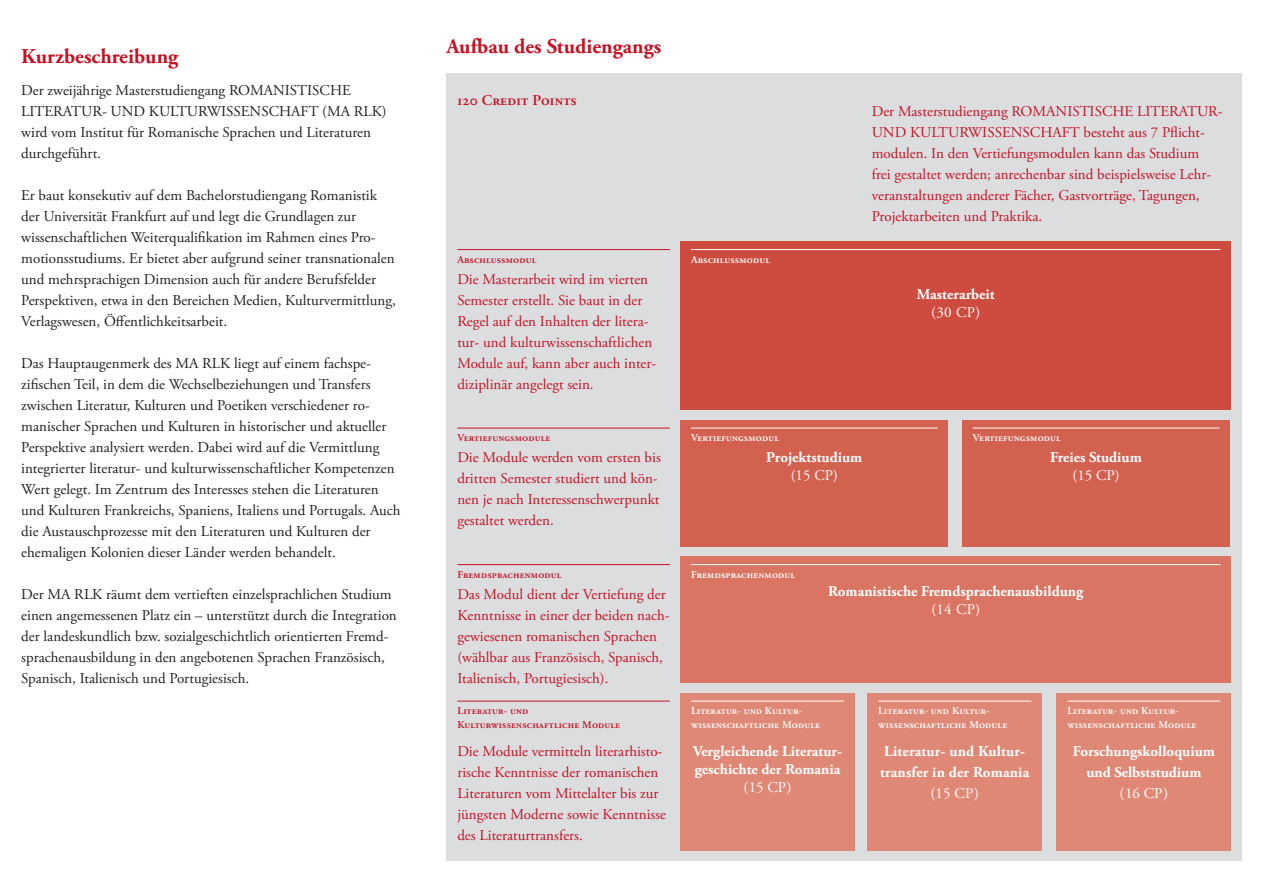
<style>
.page{position:relative;width:1263px;height:893px;background:#fff}
.page>*{position:absolute;margin:0;border:0;box-sizing:border-box;transform-origin:0 0}
.t1{font:700 21px "Adobe Garamond Pro";color:#c41324}
.t2{font:15px/21px "Adobe Garamond Pro";color:#231f20}
.t3{font:15px/21px "Adobe Garamond Pro";color:#c41324}
.t4{font:700 15px/21px "Adobe Garamond Pro";color:#fff}
.t5{font:15px "Adobe Garamond Pro";color:#fff}
.t6{font:15px "Adobe Garamond Semibold SC";letter-spacing:.01em;color:#c41324}
.t7{font:10.5px/13.5px "Adobe Garamond Semibold SC";letter-spacing:.01em;color:#fff}
.t8{font:10.5px/13.5px "Adobe Garamond Semibold SC";letter-spacing:.01em;color:#c41324}
</style>
<div class="page">
<div style="left:446px;top:74px;width:796px;height:787px;background:#dcdddf"></div>
<div style="left:680px;top:420px;width:268px;height:126px;background:#d36150"></div>
<hr style="left:691px;top:428px;width:247px;height:1px;background:#fff">
<div style="left:962px;top:420px;width:268px;height:126px;background:#d36150"></div>
<hr style="left:973px;top:428px;width:246px;height:1px;background:#fff">
<div style="left:680px;top:242px;width:551px;height:168px;background:#ce4c3f"></div>
<hr style="left:691px;top:249px;width:529px;height:1px;background:#fff">
<div style="left:680px;top:556px;width:551px;height:126px;background:#d97562"></div>
<hr style="left:691px;top:564px;width:529px;height:1px;background:#fff">
<hr style="left:457px;top:249px;width:213px;height:1px;background:#c41324">
<hr style="left:457px;top:428px;width:213px;height:1px;background:#c41324">
<hr style="left:457px;top:564px;width:213px;height:1px;background:#c41324">
<hr style="left:457px;top:701px;width:213px;height:1px;background:#c41324">
<div style="left:680px;top:693px;width:175px;height:157px;background:#df8875"></div>
<hr style="left:691px;top:701px;width:153px;height:1px;background:#fff">
<div style="left:867px;top:693px;width:175px;height:157px;background:#df8875"></div>
<hr style="left:878px;top:701px;width:153px;height:1px;background:#fff">
<div style="left:1057px;top:693px;width:174px;height:157px;background:#df8875"></div>
<hr style="left:1067px;top:701px;width:153px;height:1px;background:#fff">
<h1 class="t1" style="left:21px;top:44px;width:159px">Kurzbeschreibung</h1>
<p class="t2" style="left:21px;top:80px;width:367px">Der zweijährige Masterstudiengang ROMANISTISCHE LITERATUR- UND KULTURWISSENSCHAFT (MA RLK) wird vom Institut für Romanische Sprachen und Literaturen durchgeführt.</p>
<p class="t2" style="left:21px;top:185px;width:376px">Er baut konsekutiv auf dem Bachelorstudiengang Romanistik der Universität Frankfurt auf und legt die Grundlagen zur wissenschaftlichen Weiterqualifikation im Rahmen eines Pro&shy;motionsstudiums. Er bietet aber aufgrund seiner transnationalen und mehrsprachigen Dimension auch für andere Berufsfelder Perspektiven, etwa in den Bereichen Medien, Kulturvermittlung, Verlagswesen, Öffentlichkeitsarbeit.</p>
<p class="t2" style="left:21px;top:353px;width:381px">Das Hauptaugenmerk des MA RLK liegt auf einem fachspe&shy;zifischen Teil, in dem die Wechselbeziehungen und Transfers zwischen Literatur, Kulturen und Poetiken verschiedener ro&shy;manischer Sprachen und Kulturen in historischer und aktueller Perspektive analysiert werden. Dabei wird auf die Vermittlung integrierter literatur- und kulturwissenschaftlicher Kompetenzen Wert gelegt. Im Zentrum des Interesses stehen die Literaturen und Kulturen Frankreichs, Spaniens, Italiens und Portugals. Auch die Austauschprozesse mit den Literaturen und Kulturen der ehemaligen Kolonien dieser Länder werden behandelt.</p>
<p class="t2" style="left:21px;top:584px;width:377px">Der MA RLK räumt dem vertieften einzelsprachlichen Studium einen angemessenen Platz ein – unterstützt durch die Integration der landeskundlich bzw. sozialgeschichtlich orientierten Fremd&shy;sprachenausbildung in den angebotenen Sprachen Französisch, Spanisch, Italienisch und Portugiesisch.</p>
<h1 class="t1" style="left:446px;top:34px;width:216px">Aufbau des Studiengangs</h1>
<p class="t6" style="left:457px;top:92px;width:121px">120 Credit Points</p>
<p class="t8" style="left:457px;top:253px;width:81px">Abschlussmodul</p>
<p class="t3" style="left:457px;top:269px;width:200px">Die Masterarbeit wird im vierten Semester erstellt. Sie baut in der Regel auf den Inhalten der litera&shy;tur- und kulturwissenschaftlichen Module auf, kann aber auch inter&shy;diziplinär angelegt sein.</p>
<p class="t8" style="left:457px;top:431px;width:95px">Vertiefungsmodule</p>
<p class="t3" style="left:457px;top:447px;width:205px">Die Module werden vom ersten bis dritten Semester studiert und kön&shy;nen je nach Interessenschwerpunkt gestaltet werden.</p>
<p class="t8" style="left:457px;top:568px;width:106px">Fremdsprachenmodul</p>
<p class="t3" style="left:457px;top:584px;width:214px">Das Modul dient der Vertiefung der Kenntnisse in einer der beiden nach&shy;gewiesenen romanischen Sprachen (wählbar aus Französisch, Spanisch, Italienisch, Portugiesisch).</p>
<p class="t8" style="left:457px;top:704px;width:164px">Literatur- und<br>Kulturwissenschaftliche Module</p>
<p class="t3" style="left:457px;top:741px;width:210px">Die Module vermitteln literarhisto&shy;rische Kenntnisse der romanischen Literaturen vom Mittelalter bis zur jüngsten Moderne sowie Kenntnisse des Literaturtransfers.</p>
<p class="t7" style="left:691px;top:253px;width:81px">Abschlussmodul</p>
<p class="t3" style="left:872px;top:101px;width:352px">Der Masterstudiengang ROMANISTISCHE LITERATUR-UND KULTURWISSENSCHAFT besteht aus 7 Pflicht&shy;modulen. In den Vertiefungsmodulen kann das Studium<br>frei gestaltet werden; anrechenbar sind beispielsweise Lehr&shy;veranstaltungen anderer Fächer, Gastvorträge, Tagungen, Projektarbeiten und Praktika.</p>
<p class="t4" style="left:917px;top:284px;width:79px">Masterarbeit</p>
<p class="t5" style="left:931px;top:303px;width:50px">(30 CP)</p>
<p class="t7" style="left:691px;top:431px;width:90px">Vertiefungsmodul</p>
<p class="t4" style="left:766px;top:447px;width:98px">Projektstudium</p>
<p class="t5" style="left:791px;top:466px;width:49px">(15 CP)</p>
<p class="t7" style="left:691px;top:568px;width:106px">Fremdsprachenmodul</p>
<p class="t7" style="left:973px;top:431px;width:90px">Vertiefungsmodul</p>
<p class="t4" style="left:1050px;top:447px;width:93px">Freies Studium</p>
<p class="t5" style="left:1072px;top:466px;width:49px">(15 CP)</p>
<p class="t4" style="left:828px;top:581px;width:257px">Romanistische Fremdsprachenausbildung</p>
<p class="t5" style="left:931px;top:600px;width:50px">(14 CP)</p>
<p class="t7" style="left:691px;top:704px;width:131px">Literatur- und Kultur&shy;wissenschaftliche Module</p>
<p class="t4" style="left:693px;top:743px;width:150px;line-height:18px">Vergleichende Literatur&shy;geschichte der Romania</p>
<p class="t5" style="left:744px;top:778px;width:49px">(15 CP)</p>
<p class="t7" style="left:878px;top:704px;width:131px">Literatur- und Kultur&shy;wissenschaftliche Module</p>
<p class="t4" style="left:880px;top:741px;width:151px">Literatur- und Kultur&shy;transfer in der Romania</p>
<p class="t5" style="left:930px;top:784px;width:50px">(15 CP)</p>
<p class="t7" style="left:1067px;top:704px;width:131px">Literatur- und Kultur&shy;wissenschaftliche Module</p>
<p class="t4" style="left:1073px;top:741px;width:144px;text-align:center">Forschungskolloquium und Selbststudium</p>
<p class="t5" style="left:1120px;top:784px;width:50px">(16 CP)</p>
</div>
